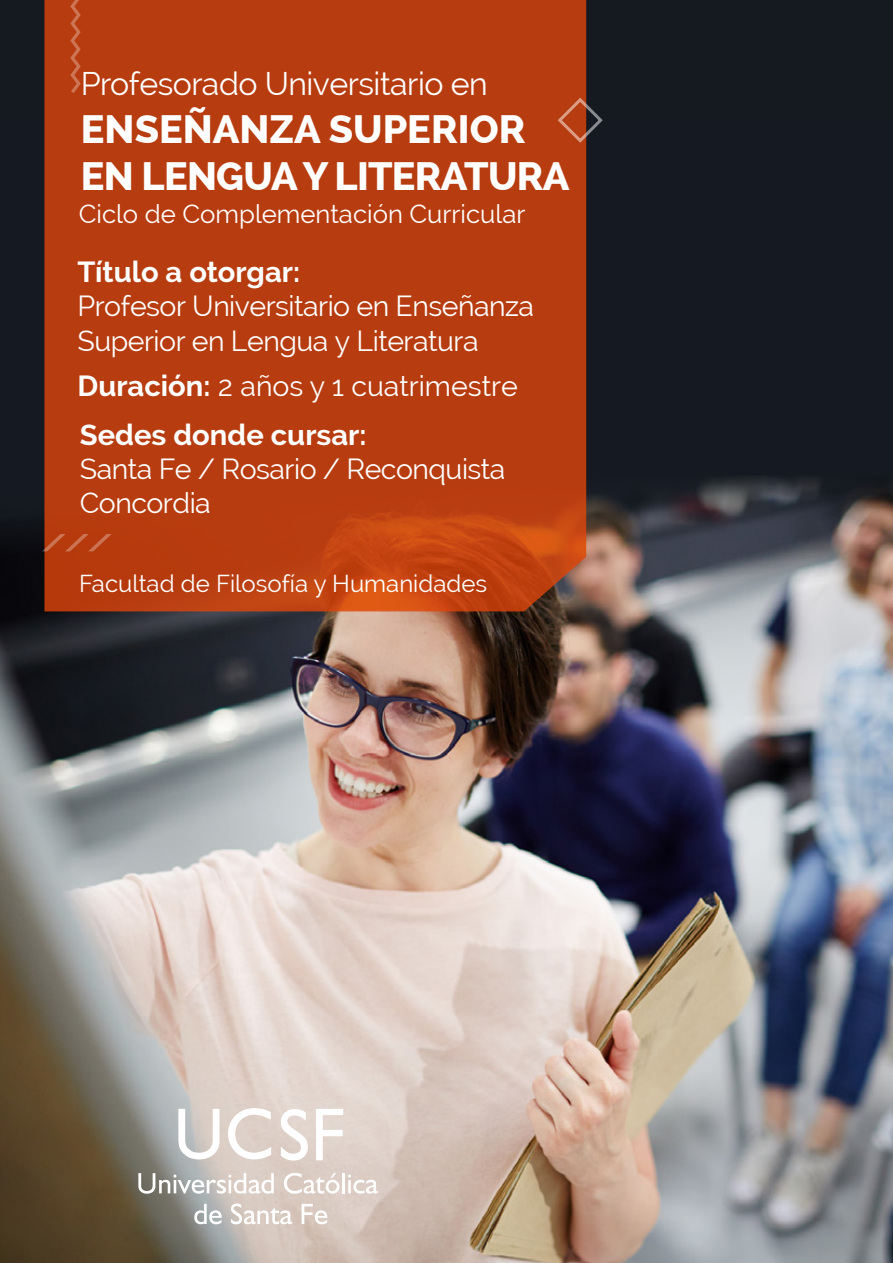
<style>
.page{position:relative;width:893px;height:1263px;background:#fff}
.page>*{position:absolute;margin:0;border:0;box-sizing:border-box;transform-origin:0 0}
.t1{font:800 39.6px/47.5px "Raleway";letter-spacing:-.01em;color:#fff}
.t2{font:32.1px "Raleway";letter-spacing:-.015em;color:#fff}
.t3{font:700 29.1px "Raleway";color:#fff}
.t4{font:28.5px/34.2px "Raleway";letter-spacing:-.02em;color:#fff}
.t5{font:28.5px "Raleway";color:#fff}
.t6{font:25.8px "Raleway";color:#fff}
.t7{font:24px "Raleway";color:#fff}
.s1{font-weight:700;font-size:29.1px}
</style>
<div class="page">
<div style="left:0;top:0;width:893px;height:142px;background:#151a21"></div>
<img style="left:0;top:142px;width:893px;height:1121px">
<div style="left:44px;top:0;width:542px;height:611px;background:#b73c0f"></div>
<svg style="left:178px;top:1109px;width:41px;height:50px"></svg>
<svg style="left:228px;top:1108px;width:43px;height:51px"></svg>
<svg style="left:281px;top:1109px;width:27px;height:51px"></svg>
<svg style="left:316px;top:1109px;width:27px;height:51px"></svg>
<svg style="left:138px;top:1173px;width:136px;height:21px"></svg>
<svg style="left:284px;top:1173px;width:55px;height:21px"></svg>
<hr style="left:342px;top:1173px;width:3px;height:20px;background:#fff">
<svg style="left:348px;top:1174px;width:30px;height:19px"></svg>
<svg style="left:194px;top:1204px;width:28px;height:20px"></svg>
<svg style="left:231px;top:1203px;width:61px;height:21px"></svg>
<svg style="left:302px;top:1204px;width:25px;height:20px"></svg>
<svg style="left:42px;top:534px;width:70px;height:17px"></svg>
<svg style="left:557px;top:97px;width:46px;height:46px"></svg>
<svg style="left:70px;top:0;width:11px;height:93px"></svg>
<p class="t2" style="left:81px;top:65px;width:408px">Profesorado Universitario en</p>
<h1 class="t1" style="left:81px;top:105px;width:490px">ENSEÑANZA SUPERIOR<br>EN LENGUA Y LITERATURA</h1>
<p class="t6" style="left:79px;top:199px;width:448px">Ciclo de Complementación Curricular</p>
<p class="t3" style="left:78px;top:255px;width:224px">Título a otorgar:</p>
<p class="t4" style="left:78px;top:289px;width:458px">Profesor Universitario en Enseñanza<br>Superior en Lengua y Literatura</p>
<p class="t5" style="left:78px;top:369px;width:442px"><span class="s1">Duración:</span> 2 años y 1 cuatrimestre</p>
<p class="t3" style="left:80px;top:418px;width:288px">Sedes donde cursar:</p>
<p class="t4" style="left:80px;top:451px;width:427px">Santa Fe / Rosario / Reconquista<br>Concordia</p>
<p class="t7" style="left:79px;top:570px;width:409px">Facultad de Filosofía y Humanidades</p>
</div>
